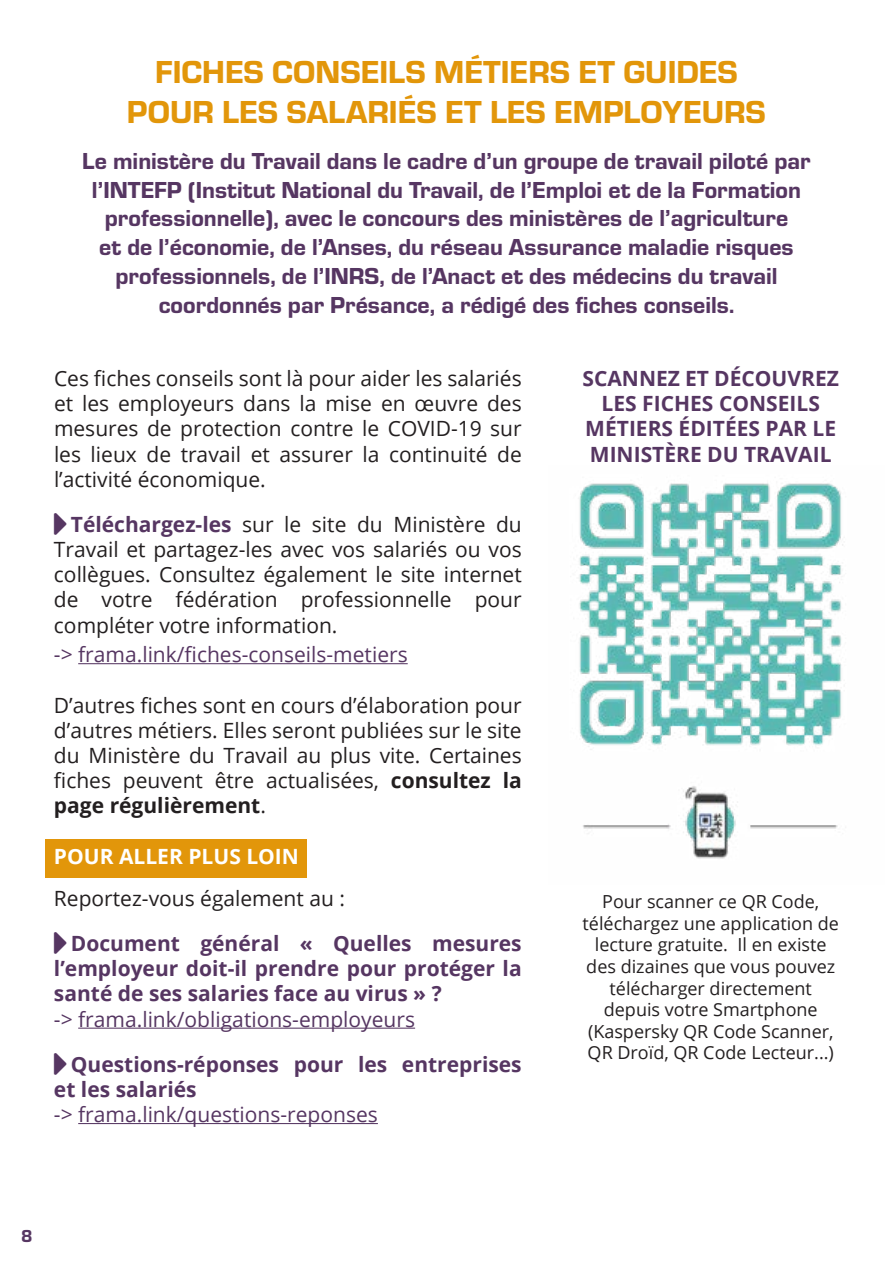
<style>
.page{position:relative;width:893px;height:1263px;background:#fff}
.page>*{position:absolute;margin:0;border:0;box-sizing:border-box;transform-origin:0 0}
.t1{font:33px/39.6px "Eurostile Hea";color:#e2960a;text-align:center}
.t2{font:24px/28.8px "Eurostile Hea";color:#563662;text-align:center}
.t3{font:21px/25.2px "Open Sans";color:#231f20;text-align:justify}
.t4{font:700 21px/25.2px "Open Sans";color:#563662;text-align:justify}
.t5{font:21px "Open Sans";color:#563662}
.t6{font:700 21px "Open Sans";color:#fff}
.t7{font:18px/21.6px "Open Sans";color:#231f20;text-align:center}
.t8{font:18px "Eurostile Hea";color:#563662}
.s1{font-weight:700;color:#563662}
.s2{font-weight:700}
</style>
<div class="page">
<hr style="left:78px;top:663px;width:330px;height:1px;background:#563662">
<div style="left:45px;top:839px;width:262px;height:38px;background:#e2960a"></div>
<hr style="left:78px;top:1028px;width:337px;height:1px;background:#563662">
<hr style="left:78px;top:1123px;width:300px;height:1px;background:#563662">
<img style="left:579px;top:483px;width:264px;height:376px">
<h1 class="t1" style="left:127px;top:51px;width:640px">FICHES CONSEILS MÉTIERS ET GUIDES<br>POUR LES SALARIÉS ET LES EMPLOYEURS</h1>
<p class="t2" style="left:82px;top:145px;width:730px">Le ministère du Travail dans le cadre d’un groupe de travail piloté par l’INTEFP (Institut National du Travail, de l’Emploi et de la Formation professionnelle), avec le concours des ministères de l’agriculture<br>et de l’économie, de l’Anses, du réseau Assurance maladie risques professionnels, de l’INRS, de l’Anact et des médecins du travail coordonnés par Présance, a rédigé des fiches conseils.</p>
<p class="t3" style="left:54px;top:365px;width:469px">Ces fiches conseils sont là pour aider les salariés et les employeurs dans la mise en œuvre des mesures de protection contre le COVID-19 sur les lieux de travail et assurer la continuité de l’activité économique.</p>
<p class="t3" style="left:54px;top:511px;width:469px;text-indent:17px"><span class="s1">Téléchargez-les</span> sur le site du Ministère du Travail et partagez-les avec vos salariés ou vos collègues. Consultez également le site internet de votre fédération professionnelle pour compléter votre information.</p>
<p class="t5" style="left:54px;top:640px;width:355px">-&gt; frama.link/fiches-conseils-metiers</p>
<p class="t3" style="left:54px;top:692px;width:469px">D’autres fiches sont en cours d’élaboration pour d’autres métiers. Elles seront publiées sur le site du Ministère du Travail au plus vite. Certaines fiches peuvent être actualisées, <span class="s2">consultez la page régulièrement</span>.</p>
<p class="t6" style="left:54px;top:841px;width:246px">POUR ALLER PLUS LOIN</p>
<p class="t3" style="left:54px;top:885px;width:292px">Reportez-vous également au :</p>
<p class="t4" style="left:54px;top:930px;width:469px;text-indent:17px">Document général « Quelles mesures l’employeur doit-il prendre pour protéger la santé de ses salaries face au virus » ?</p>
<p class="t5" style="left:54px;top:1004px;width:363px">-&gt; frama.link/obligations-employeurs</p>
<p class="t4" style="left:54px;top:1051px;width:469px;text-indent:17px">Questions-réponses pour les entreprises et les salariés</p>
<p class="t5" style="left:54px;top:1100px;width:325px">-&gt; frama.link/questions-reponses</p>
<p class="t4" style="left:582px;top:365px;width:258px;text-align:center">SCANNEZ ET DÉCOUVREZ<br>LES FICHES CONSEILS<br>MÉTIERS ÉDITÉES PAR LE<br>MINISTÈRE DU TRAVAIL</p>
<p class="t7" style="left:583px;top:890px;width:258px">Pour scanner ce QR Code, téléchargez une application de lecture gratuite. Il en existe des dizaines que vous pouvez télécharger directement depuis votre Smartphone (Kaspersky QR Code Scanner,<br>QR Droïd, QR Code Lecteur...)</p>
<p class="t8" style="left:21px;top:1223px;width:13px">8</p>
</div>
